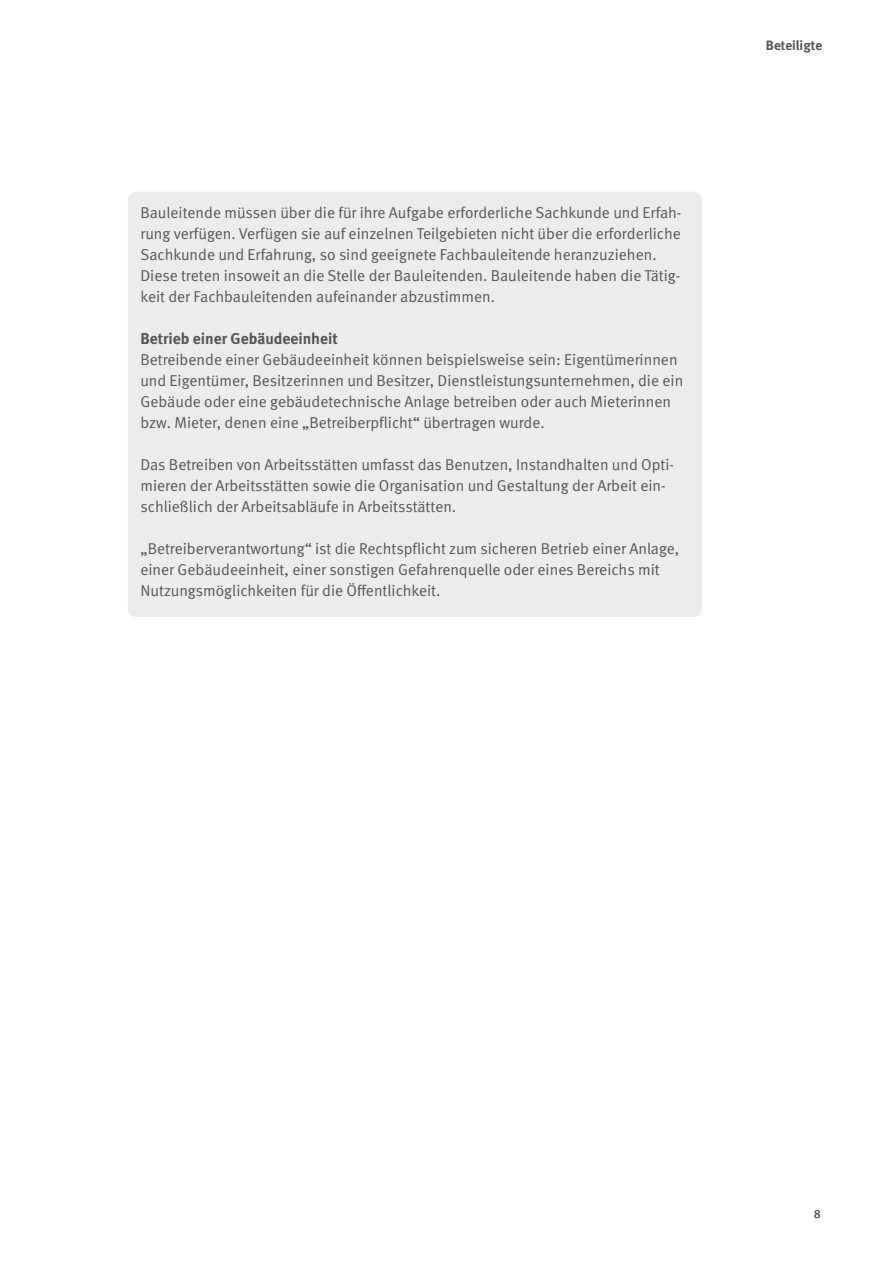
<style>
.page{position:relative;width:893px;height:1263px;background:#fff}
.page>*{position:absolute;margin:0;border:0;box-sizing:border-box;transform-origin:0 0}
.Kasten-_Fließtext{font:15.75px/21px "DGUV Meta";color:#565656}
.Kasten-_Fließtext-2{font:700 15.75px "DGUV Meta";color:#565656}
.t1{font:700 13.5px "DGUV Meta";color:#565656}
.t2{font:500 12px "DGUV Meta";color:#494948}
</style>
<div class="page">
<div style="left:128px;top:192px;width:574px;height:425px;background:#ececed;border-radius:9px"></div>
<p class="Kasten-_Fließtext" style="left:140px;top:202px;width:543px">Bauleitende müssen über die für ihre Aufgabe erforderliche Sachkunde und Erfah&shy;rung verfügen. Verfügen sie auf einzelnen Teilgebieten nicht über die erforderliche Sachkunde und Erfahrung, so sind geeignete Fachbauleitende heranzuziehen.<br>Diese treten insoweit an die Stelle der Bauleitenden. Bauleitende haben die Tätig&shy;keit der Fachbauleitenden aufeinander abzustimmen.</p>
<p class="Kasten-_Fließtext-2" style="left:140px;top:329px;width:199px">Betrieb einer Gebäudeeinheit</p>
<p class="Kasten-_Fließtext" style="left:140px;top:349px;width:544px">Betreibende einer Gebäudeeinheit können beispielsweise sein: Eigentümerinnen und Eigentümer, Besitzerinnen und Besitzer, Dienstleistungsunternehmen, die ein Gebäude oder eine gebäudetechnische Anlage betreiben oder auch Mieterinnen bzw. Mieter, denen eine „Betreiberpflicht“ übertragen wurde.</p>
<p class="Kasten-_Fließtext" style="left:140px;top:454px;width:535px">Das Betreiben von Arbeitsstätten umfasst das Benutzen, Instandhalten und Opti&shy;mieren der Arbeitsstätten sowie die Organisation und Gestaltung der Arbeit ein&shy;schließlich der Arbeitsabläufe in Arbeitsstätten.</p>
<p class="Kasten-_Fließtext" style="left:140px;top:538px;width:540px">„Betreiberverantwortung“ ist die Rechtspflicht zum sicheren Betrieb einer Anlage, einer Gebäudeeinheit, einer sonstigen Gefahrenquelle oder eines Bereichs mit<br>Nutzungsmöglichkeiten für die Öffentlichkeit.</p>
<p class="t1" style="left:766px;top:37px;width:58px">Beteiligte</p>
<p class="t2" style="left:814px;top:1207px;width:9px">8</p>
</div>
